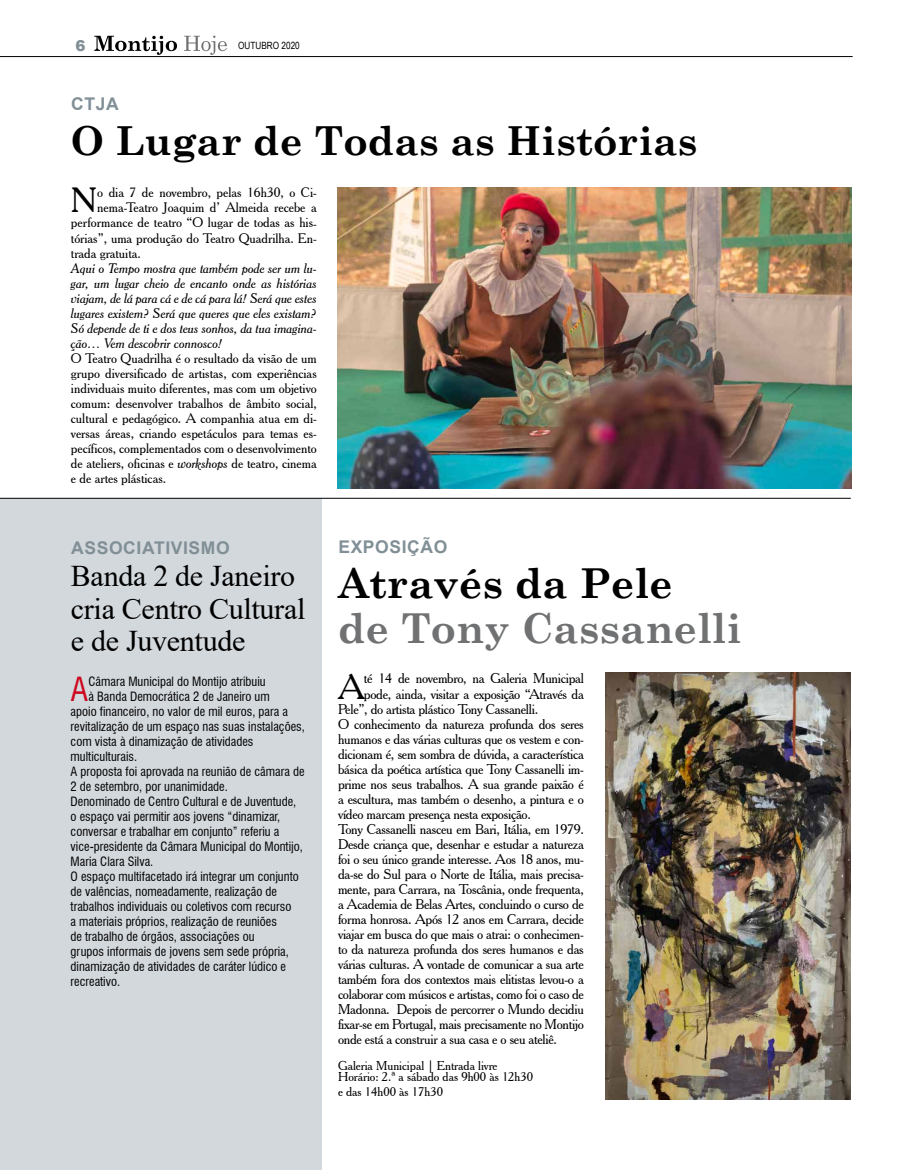
<style>
.page{position:relative;width:922px;height:1170px;background:#fff}
.page>*{position:absolute;margin:0;border:0;box-sizing:border-box;transform-origin:0 0}
.t1{font:700 41.25px "Century Schoolbook";color:#707172}
.t2{font:700 41.25px "Century Schoolbook";color:#000}
.t3{font:700 40px "Century Schoolbook";color:#000}
.t4{font:34.5px "Cheltenham BT";color:#000}
.t5{font:34.12px "Cheltenham BT";color:#000}
.t6{font:condensed 32.5px "Swiss 721 BT";color:#cd071e}
.t7{font:30px/32.5px "Times New Roman";letter-spacing:-.01em;color:#000}
.t8{font:700 17.5px "Arial";letter-spacing:.035em;color:#818f96}
.t9{font:900 15px "Arial";color:#818f96}
.t10{font:13.75px "Cheltenham BT";letter-spacing:-.02em;color:#000}
.t11{font:13.38px/15px "Cheltenham BT";color:#000;text-align:justify}
.t12{font:italic 13.38px/15px "Cheltenham BT";color:#000;text-align:justify}
.t13{font:condensed 12.5px "Swiss 721 BT";color:#000}
.t14{font:12.5px/11.2px "Cheltenham BT";color:#000}
.t15{font:10px "Arial Narrow";color:#000}
.s1{font-style:italic}
</style>
<div class="page">
<div style="left:0;top:498px;width:321px;height:671px;background:#d3d8dc"></div>
<hr style="left:0;top:56px;width:852px;height:1px;background:#000">
<svg style="left:184px;top:36px;width:43px;height:19px"></svg>
<svg style="left:94px;top:36px;width:83px;height:19px"></svg>
<hr style="left:0;top:498px;width:850px;height:1px;background:#000">
<img style="left:338px;top:187px;width:512px;height:301px">
<img style="left:605px;top:672px;width:245px;height:426px">
<p class="t9" style="left:75px;top:34px;width:12px">6</p>
<p class="t15" style="left:238px;top:38px;width:63px">OUTUBRO 2020</p>
<p class="t8" style="left:71px;top:91px;width:49px">CTJA</p>
<h2 class="t3" style="left:71px;top:109px;width:628px">O Lugar de Todas as Histórias</h2>
<h3 class="t5" style="left:71px;top:180px;width:28px">N</h3>
<p class="t11" style="left:97px;top:185px;width:221px">o dia 7 de novembro, pelas 16h30, o Ci-</p>
<p class="t11" style="left:97px;top:200px;width:221px">nema-Teatro Joaquim d’ Almeida recebe a</p>
<p class="t11" style="left:71px;top:215px;width:247px">performance de teatro “O lugar de todas as his-</p>
<p class="t11" style="left:71px;top:230px;width:247px">tórias”, uma produção do Teatro Quadrilha. En-</p>
<p class="t11" style="left:71px;top:245px;width:71px">trada gratuita.</p>
<p class="t12" style="left:71px;top:260px;width:247px">Aqui o Tempo mostra que também pode ser um lu&shy;gar, um lugar cheio de encanto onde as histórias viajam, de lá para cá e de cá para lá! Será que estes lugares existem? Será que queres que eles existam?<br>Só depende de ti e dos teus sonhos, da tua imagina&shy;ção… Vem descobrir connosco!</p>
<p class="t11" style="left:71px;top:350px;width:247px">O Teatro Quadrilha é o resultado da visão de um grupo diversificado de artistas, com experiências individuais muito diferentes, mas com um objetivo comum: desenvolver trabalhos de âmbito social, cultural e pedagógico. A companhia atua em di&shy;versas áreas, criando espetáculos para temas es&shy;pecíficos, complementados com o desenvolvimento de ateliers, oficinas e <span class="s1">workshops</span> de teatro, cinema e de artes plásticas.</p>
<p class="t8" style="left:71px;top:535px;width:160px">ASSOCIATIVISMO</p>
<h3 class="t7" style="left:71px;top:558px;width:236px">Banda 2 de Janeiro cria Centro Cultural e de Juventude</h3>
<h3 class="t6" style="left:71px;top:669px;width:19px">A</h3>
<p class="t13" style="left:88px;top:673px;width:179px">Câmara Municipal do Montijo atribuiu</p>
<p class="t13" style="left:88px;top:688px;width:183px">à Banda Democrática 2 de Janeiro um</p>
<p class="t13" style="left:71px;top:703px;width:219px">apoio financeiro, no valor de mil euros, para a</p>
<p class="t13" style="left:71px;top:718px;width:236px">revitalização de um espaço nas suas instalações,</p>
<p class="t13" style="left:71px;top:733px;width:184px">com vista à dinamização de atividades</p>
<p class="t13" style="left:71px;top:748px;width:68px">multiculturais.</p>
<p class="t13" style="left:71px;top:763px;width:235px">A proposta foi aprovada na reunião de câmara de</p>
<p class="t13" style="left:71px;top:778px;width:159px">2 de setembro, por unanimidade.</p>
<p class="t13" style="left:71px;top:793px;width:227px">Denominado de Centro Cultural e de Juventude,</p>
<p class="t13" style="left:71px;top:808px;width:211px">o espaço vai permitir aos jovens “dinamizar,</p>
<p class="t13" style="left:71px;top:823px;width:210px">conversar e trabalhar em conjunto” referiu a</p>
<p class="t13" style="left:71px;top:838px;width:234px">vice-presidente da Câmara Municipal do Montijo,</p>
<p class="t13" style="left:71px;top:853px;width:84px">Maria Clara Silva.</p>
<p class="t13" style="left:71px;top:868px;width:230px">O espaço multifacetado irá integrar um conjunto</p>
<p class="t13" style="left:71px;top:883px;width:208px">de valências, nomeadamente, realização de</p>
<p class="t13" style="left:71px;top:898px;width:222px">trabalhos individuais ou coletivos com recurso</p>
<p class="t13" style="left:71px;top:913px;width:208px">a materiais próprios, realização de reuniões</p>
<p class="t13" style="left:71px;top:928px;width:185px">de trabalho de órgãos, associações ou</p>
<p class="t13" style="left:71px;top:943px;width:220px">grupos informais de jovens sem sede própria,</p>
<p class="t13" style="left:71px;top:958px;width:217px">dinamização de atividades de caráter lúdico e</p>
<p class="t13" style="left:71px;top:973px;width:51px">recreativo.</p>
<p class="t8" style="left:338px;top:535px;width:110px">EXPOSIÇÃO</p>
<h1 class="t2" style="left:338px;top:551px;width:336px">Através da Pele</h1>
<h1 class="t1" style="left:338px;top:596px;width:405px">de Tony Cassanelli</h1>
<h3 class="t4" style="left:338px;top:665px;width:28px">A</h3>
<p class="t10" style="left:364px;top:670px;width:221px">té 14 de novembro, na Galeria Municipal</p>
<p class="t10" style="left:364px;top:685px;width:221px">pode, ainda, visitar a exposição “Através da</p>
<p class="t10" style="left:338px;top:700px;width:201px">Pele”, do artista plástico Tony Cassanelli.</p>
<p class="t10" style="left:338px;top:715px;width:247px">O conhecimento da natureza profunda dos seres</p>
<p class="t10" style="left:338px;top:730px;width:247px">humanos e das várias culturas que os vestem e con-</p>
<p class="t10" style="left:338px;top:745px;width:247px">dicionam é, sem sombra de dúvida, a característica</p>
<p class="t10" style="left:338px;top:760px;width:247px">básica da poética artística que Tony Cassanelli im-</p>
<p class="t10" style="left:338px;top:775px;width:247px">prime nos seus trabalhos. A sua grande paixão é</p>
<p class="t10" style="left:338px;top:790px;width:247px">a escultura, mas também o desenho, a pintura e o</p>
<p class="t10" style="left:338px;top:805px;width:194px">vídeo marcam presença nesta exposição.</p>
<p class="t10" style="left:338px;top:820px;width:247px">Tony Cassanelli nasceu em Bari, Itália, em 1979.</p>
<p class="t10" style="left:338px;top:835px;width:247px">Desde criança que, desenhar e estudar a natureza</p>
<p class="t10" style="left:338px;top:850px;width:247px">foi o seu único grande interesse. Aos 18 anos, mu-</p>
<p class="t10" style="left:338px;top:865px;width:247px">da-se do Sul para o Norte de Itália, mais precisa-</p>
<p class="t10" style="left:338px;top:880px;width:247px">mente, para Carrara, na Toscânia, onde frequenta,</p>
<p class="t10" style="left:338px;top:895px;width:247px">a Academia de Belas Artes, concluindo o curso de</p>
<p class="t10" style="left:338px;top:910px;width:247px">forma honrosa. Após 12 anos em Carrara, decide</p>
<p class="t10" style="left:338px;top:925px;width:247px">viajar em busca do que mais o atrai: o conhecimen-</p>
<p class="t10" style="left:338px;top:940px;width:247px">to da natureza profunda dos seres humanos e das</p>
<p class="t10" style="left:338px;top:955px;width:247px">várias culturas. A vontade de comunicar a sua arte</p>
<p class="t10" style="left:338px;top:970px;width:247px">também fora dos contextos mais elitistas levou-o a</p>
<p class="t10" style="left:338px;top:985px;width:247px">colaborar com músicos e artistas, como foi o caso de</p>
<p class="t10" style="left:338px;top:1000px;width:247px">Madonna. Depois de percorrer o Mundo decidiu</p>
<p class="t10" style="left:338px;top:1015px;width:247px">fixar-se em Portugal, mais precisamente no Montijo</p>
<p class="t10" style="left:338px;top:1030px;width:220px">onde está a construir a sua casa e o seu ateliê.</p>
<p class="t14" style="left:338px;top:1059px;width:196px">Galeria Municipal | Entrada livre<br>Horário: 2.ª a sábado das 9h00 às 12h30</p>
<p class="t14" style="left:338px;top:1085px;width:106px">e das 14h00 às 17h30</p>
</div>
